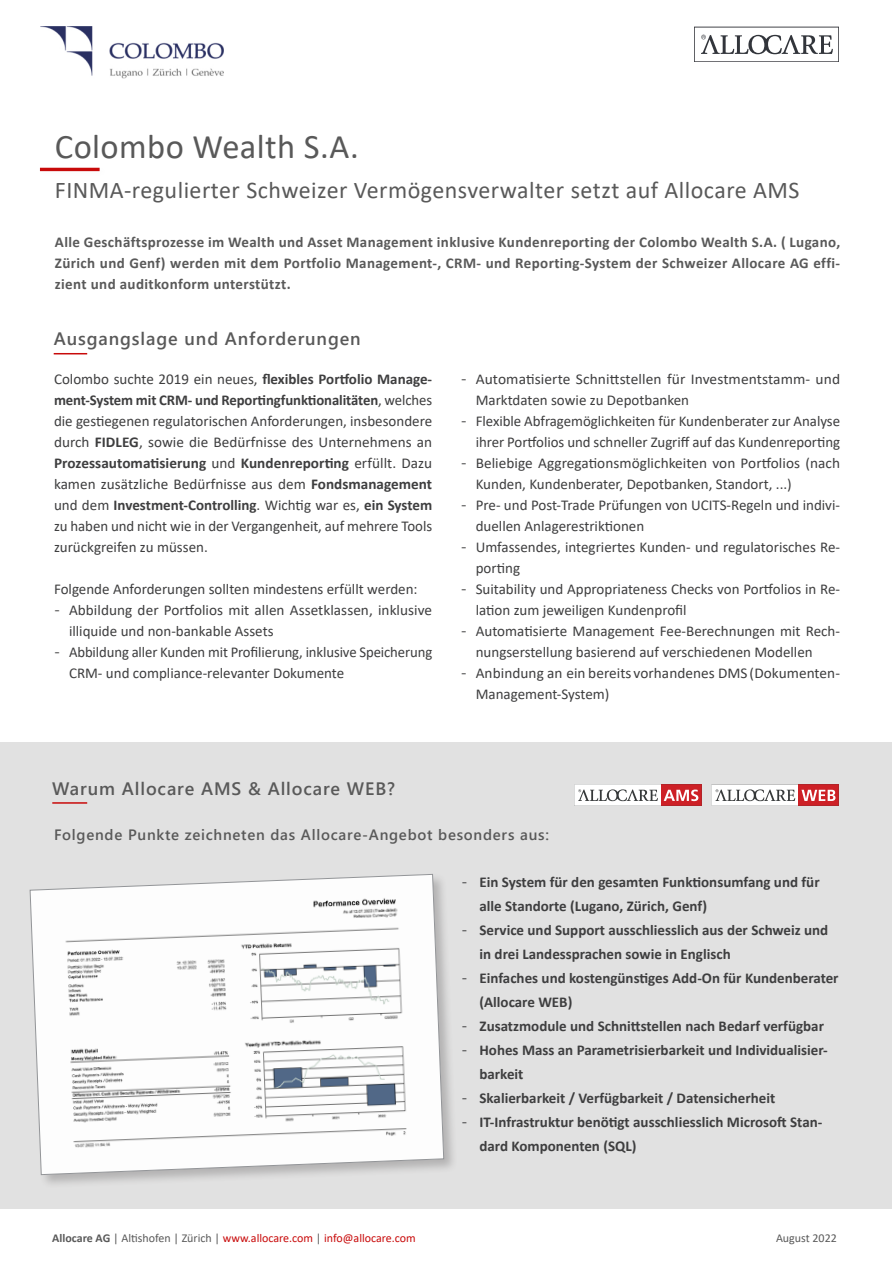
<style>
.page{position:relative;width:893px;height:1263px;background:#fff}
.page>*{position:absolute;margin:0;border:0;box-sizing:border-box;transform-origin:0 0}
.head1{font:34.5px "Calibri";letter-spacing:.01em;color:#595959}
.head1-2{font:24px "Calibri";letter-spacing:.02em;color:#595959}
.head2{font:600 18px "Segoe UI";letter-spacing:.05em;color:#595959}
.body{font:15px/21px "Calibri";color:#3e3e3f}
.t1{font:700 15px/24px "Calibri";color:#3e3e3f}
.intro{font:700 15px/21px "Calibri";letter-spacing:.025em;color:#595959;text-align:justify}
.t2{font:600 15px "Segoe UI";letter-spacing:.05em;color:#595959}
.body_8pt{font:12px "Calibri";color:#c80a0a}
.body_8pt-2{font:12px "Calibri";color:#595959}
.s1{font-weight:700}
.s2{font-family:"Segoe UI"}
.s3{font-family:"Segoe UI";font-weight:400}
.s4{font-weight:700;color:#595959}
.s5{color:#595959}
</style>
<div class="page">
<div style="left:0;top:742px;width:892px;height:467px;background:#e1e1e1"></div>
<hr style="left:52px;top:802px;width:35px;height:2px;background:#c80a0a">
<svg style="left:701px;top:35px;width:132px;height:19px"></svg>
<div style="left:694px;top:27px;width:145px;height:35px;border:1px solid #434449"></div>
<hr style="left:54px;top:353px;width:33px;height:1px;background:#c80a0a">
<div style="left:39px;top:167px;width:66px;height:9px;background:#dcdcdc;opacity:.08"></div>
<hr style="left:40px;top:168px;width:60px;height:3px;background:#c80a0a">
<img style="left:40px;top:26px;width:184px;height:53px">
<div style="left:29px;top:873px;width:429px;height:316px;background:#231f20;opacity:.24"></div>
<svg style="left:30px;top:874px;width:414px;height:301px;background:#eeefef"></svg>
<svg style="left:711px;top:785px;width:128px;height:21px;background:#dab1b2"></svg>
<svg style="left:574px;top:785px;width:127px;height:21px;background:#dab1b3"></svg>
<p class="head1" style="left:55px;top:122px;width:305px">Colombo Wealth S.A.</p>
<p class="head1-2" style="left:55px;top:174px;width:746px">FINMA-regulierter Schweizer Vermögensverwalter setzt auf Allocare AMS</p>
<p class="intro" style="left:55px;top:231px;width:787px">Alle Geschäftsprozesse im Wealth und Asset Management inklusive Kundenreporting der Colombo Wealth S.A. ( Lugano, Zürich und Genf) werden mit dem Portfolio Management-, CRM- und Reporting-System der Schweizer Allocare AG effi&shy;zient und auditkonform unterstützt.</p>
<p class="head2" style="left:54px;top:322px;width:309px">Ausgangslage und Anforderungen</p>
<p class="body" style="left:54px;top:368px;width:380px;text-align:justify">Colombo suchte 2019 ein neues, <span class="s1">flexibles Portfolio Manage&shy;ment-System mit CRM- und Reportingfunktionalitäten</span>, welches die gestiegenen regulatorischen Anforderungen, insbesondere durch <span class="s1">FIDLEG</span>, sowie die Bedürfnisse des Unternehmens an <span class="s1">Prozessautomatisierung</span> und <span class="s1">Kundenreporting</span> erfüllt. Dazu kamen zusätzliche Bedürfnisse aus dem <span class="s1">Fondsmanagement </span>und dem <span class="s1">Investment-Controlling</span>. Wichtig war es, <span class="s1">ein System </span>zu haben und nicht wie in der Vergangenheit, auf mehrere Tools zurückgreifen zu müssen.</p>
<p class="body" style="left:54px;top:578px;width:365px">Folgende Anforderungen sollten mindestens erfüllt werden:</p>
<p class="body" style="left:69px;top:599px;width:365px;text-indent:-15px"><span class="s2">-</span> Abbildung der Portfolios mit allen Assetklassen, inklusive illiquide und non-bankable Assets</p>
<p class="body" style="left:69px;top:641px;width:365px;text-indent:-15px"><span class="s2">-</span> Abbildung aller Kunden mit Profilierung, inklusive Speicherung<br>CRM- und compliance-relevanter Dokumente</p>
<p class="body" style="left:476px;top:368px;width:366px;text-indent:-15px"><span class="s2">-</span> Automatisierte Schnittstellen für Investmentstamm- und<br>Marktdaten sowie zu Depotbanken</p>
<p class="body" style="left:461px;top:410px;width:381px;text-align:right"><span class="s2">-</span> Flexible Abfragemöglichkeiten für Kundenberater zur Analyse ihrer Portfolios und schneller Zugriff auf das Kundenreporting</p>
<p class="body" style="left:476px;top:452px;width:366px;text-indent:-15px"><span class="s2">-</span> Beliebige Aggregationsmöglichkeiten von Portfolios (nach<br>Kunden, Kundenberater, Depotbanken, Standort, ...)</p>
<p class="body" style="left:476px;top:494px;width:366px;text-indent:-15px"><span class="s2">-</span> Pre- und Post-Trade Prüfungen von UCITS-Regeln und indivi&shy;duellen Anlagerestriktionen</p>
<p class="body" style="left:476px;top:536px;width:366px;text-indent:-15px"><span class="s2">-</span> Umfassendes, integriertes Kunden- und regulatorisches Re&shy;porting</p>
<p class="body" style="left:476px;top:578px;width:366px;text-indent:-15px"><span class="s2">-</span> Suitability und Appropriateness Checks von Portfolios in Re&shy;lation zum jeweiligen Kundenprofil</p>
<p class="body" style="left:476px;top:620px;width:366px;text-indent:-15px"><span class="s2">-</span> Automatisierte Management Fee-Berechnungen mit Rech&shy;nungserstellung basierend auf verschiedenen Modellen</p>
<p class="body" style="left:476px;top:662px;width:366px;text-indent:-15px"><span class="s2">-</span> Anbindung an ein bereits vorhandenes DMS (Dokumenten-<br>Management-System)</p>
<p class="head2" style="left:52px;top:771px;width:344px">Warum Allocare AMS &amp; Allocare WEB?</p>
<p class="t2" style="left:54px;top:820px;width:496px">Folgende Punkte zeichneten das Allocare-Angebot besonders aus:</p>
<p class="t1" style="left:479px;top:870px;width:342px;text-indent:-18px"><span class="s3">-</span> Ein System für den gesamten Funktionsumfang und für alle Standorte (Lugano, Zürich, Genf)</p>
<p class="t1" style="left:479px;top:918px;width:350px;text-indent:-18px"><span class="s3">-</span> Service und Support ausschliesslich aus der Schweiz und in drei Landessprachen sowie in Englisch</p>
<p class="t1" style="left:479px;top:966px;width:361px;text-indent:-18px"><span class="s3">-</span> Einfaches und kostengünstiges Add-On für Kundenberater (Allocare WEB)</p>
<p class="t1" style="left:461px;top:1014px;width:364px"><span class="s3">-</span> Zusatzmodule und Schnittstellen nach Bedarf verfügbar</p>
<p class="t1" style="left:479px;top:1038px;width:350px;text-indent:-18px"><span class="s3">-</span> Hohes Mass an Parametrisierbarkeit und Individualisier&shy;barkeit</p>
<p class="t1" style="left:461px;top:1086px;width:315px"><span class="s3">-</span> Skalierbarkeit / Verfügbarkeit / Datensicherheit</p>
<p class="t1" style="left:479px;top:1110px;width:344px;text-indent:-18px"><span class="s3">-</span> IT-Infrastruktur benötigt ausschliesslich Microsoft Stan&shy;dard Komponenten (SQL)</p>
<p class="body_8pt" style="left:52px;top:1230px;width:365px"><span class="s4">Allocare AG</span> <span class="s5">| Altishofen | Zürich |</span> www.allocare.com <span class="s5">|</span> info@allocare.com</p>
<p class="body_8pt-2" style="left:776px;top:1230px;width:62px">August 2022</p>
</div>
